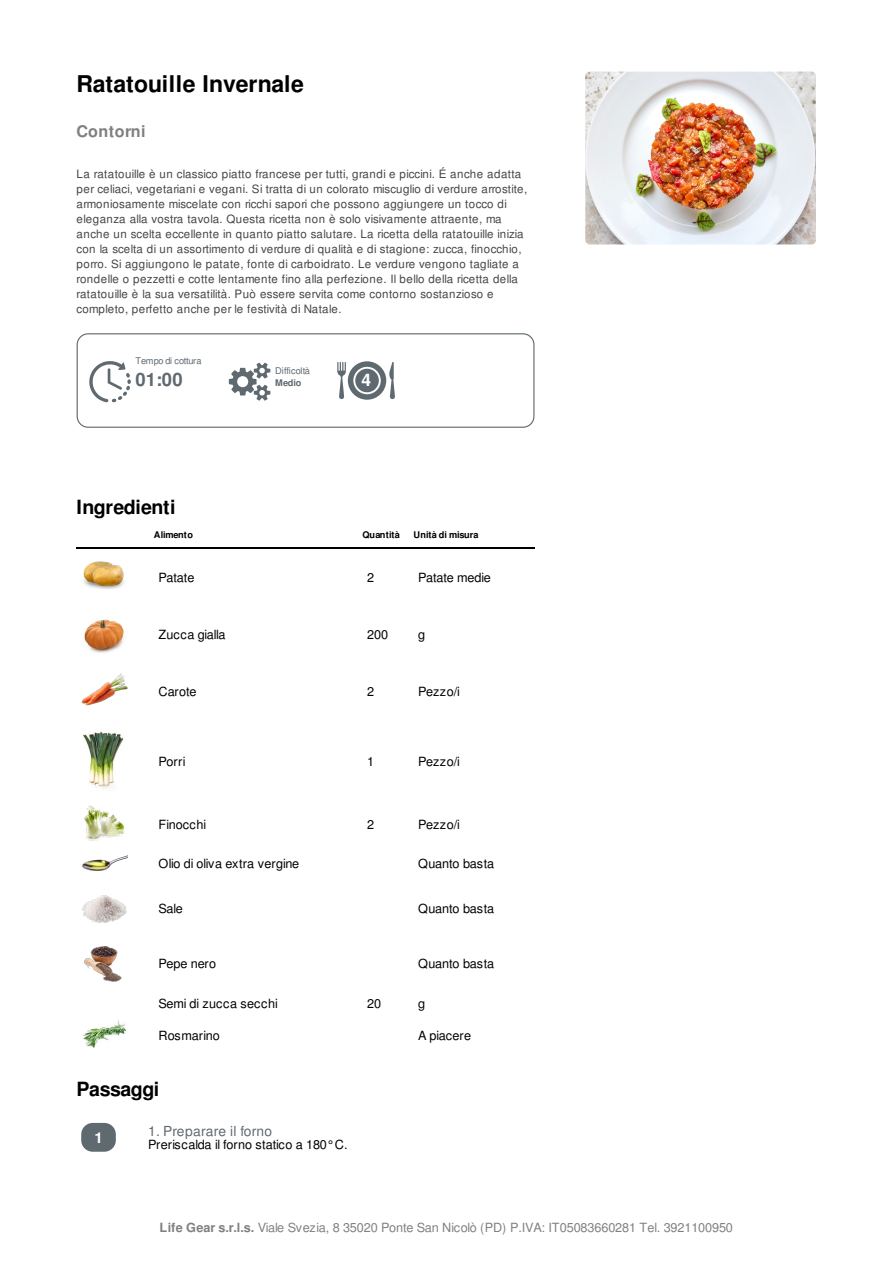
<style>
.page{position:relative;width:893px;height:1263px;background:#fff}
.page>*{position:absolute;margin:0;border:0;box-sizing:border-box;transform-origin:0 0}
.t1{font:700 23.1px "Nimbus San L";letter-spacing:-.005em;color:#000}
.t2{font:700 19.65px "Nimbus San L";letter-spacing:-.025em;color:#000}
.t3{font:700 18.45px "Nimbus San L";color:#5f6970}
.t4{font:700 17.25px "Nimbus San L";color:#fff}
.t5{font:700 16.2px "Nimbus San L";letter-spacing:.03em;color:#808080}
.t6{font:700 15px "Nimbus San L";color:#fff}
.t7{font:13.8px "Nimbus San L";letter-spacing:.025em;color:#5f6970}
.t8{font:12.75px "Nimbus San L";letter-spacing:-.01em;color:#000}
.t9{font:12.75px "Nimbus San L";letter-spacing:-.01em;color:#808080}
.t10{font:11.55px/15px "Nimbus San L";letter-spacing:.02em;color:#444}
.t11{font:700 9.15px "Nimbus San L";color:#000}
.t12{font:9.15px "Nimbus San L";letter-spacing:-.03em;color:#5f6970}
.t13{font:9.15px "Nimbus San L";color:#5f6970}
.t14{font:700 9.15px "Nimbus San L";letter-spacing:-.005em;color:#5f6970}
.s1{font-weight:700}
</style>
<div class="page">
<svg style="left:77px;top:333px;width:457px;height:95px"></svg>
<div style="left:355px;top:369px;width:24px;height:23px;background:#5f6970;border-radius:50%"></div>
<img style="left:585px;top:72px;width:231px;height:172px;border-radius:5px">
<hr style="left:77px;top:548px;width:77px;height:1px;background:#000">
<hr style="left:154px;top:548px;width:208px;height:1px;background:#000">
<hr style="left:362px;top:548px;width:51px;height:1px;background:#000">
<hr style="left:413px;top:548px;width:121px;height:1px;background:#000">
<div style="left:81px;top:1123px;width:35px;height:29px;background:#5f6970;border-radius:12px"></div>
<img style="left:83px;top:561px;width:41px;height:28px">
<img style="left:84px;top:619px;width:40px;height:34px">
<img style="left:81px;top:673px;width:46px;height:33px">
<img style="left:83px;top:731px;width:41px;height:57px">
<img style="left:84px;top:806px;width:41px;height:34px">
<img style="left:82px;top:855px;width:45px;height:16px">
<img style="left:81px;top:895px;width:46px;height:28px">
<img style="left:84px;top:946px;width:38px;height:36px">
<img style="left:82px;top:1020px;width:45px;height:28px">
<h1 class="t1" style="left:77px;top:71px;width:229px">Ratatouille Invernale</h1>
<h3 class="t5" style="left:77px;top:122px;width:71px">Contorni</h3>
<p class="t10" style="left:77px;top:166px;width:452px">La ratatouille è un classico piatto francese per tutti, grandi e piccini. É anche adatta per celiaci, vegetariani e vegani. Si tratta di un colorato miscuglio di verdure arrostite, armoniosamente miscelate con ricchi sapori che possono aggiungere un tocco di eleganza alla vostra tavola. Questa ricetta non è solo visivamente attraente, ma anche un scelta eccellente in quanto piatto salutare. La ricetta della ratatouille inizia con la scelta di un assortimento di verdure di qualità e di stagione: zucca, finocchio, porro. Si aggiungono le patate, fonte di carboidrato. Le verdure vengono tagliate a rondelle o pezzetti e cotte lentamente fino alla perfezione. Il bello della ricetta della ratatouille è la sua versatilità. Può essere servita come contorno sostanzioso e completo, perfetto anche per le festività di Natale.</p>
<p class="t12" style="left:135px;top:356px;width:68px">Tempo di cottura</p>
<h3 class="t3" style="left:135px;top:369px;width:49px">01:00</h3>
<p class="t13" style="left:275px;top:365px;width:37px">Difficoltà</p>
<p class="t14" style="left:275px;top:378px;width:28px">Medio</p>
<h3 class="t4" style="left:361px;top:370px;width:11px">4</h3>
<h2 class="t2" style="left:77px;top:496px;width:100px">Ingredienti</h2>
<p class="t11" style="left:154px;top:530px;width:41px">Alimento</p>
<p class="t11" style="left:362px;top:530px;width:39px">Quantità</p>
<p class="t11" style="left:413px;top:530px;width:67px">Unità di misura</p>
<p class="t8" style="left:158px;top:570px;width:37px">Patate</p>
<p class="t8" style="left:367px;top:570px;width:9px">2</p>
<p class="t8" style="left:418px;top:570px;width:74px">Patate medie</p>
<p class="t8" style="left:158px;top:627px;width:68px">Zucca gialla</p>
<p class="t8" style="left:367px;top:627px;width:22px">200</p>
<p class="t8" style="left:418px;top:627px;width:9px">g</p>
<p class="t8" style="left:158px;top:685px;width:40px">Carote</p>
<p class="t8" style="left:367px;top:685px;width:9px">2</p>
<p class="t8" style="left:418px;top:685px;width:44px">Pezzo/i</p>
<p class="t8" style="left:158px;top:754px;width:29px">Porri</p>
<p class="t8" style="left:367px;top:754px;width:9px">1</p>
<p class="t8" style="left:418px;top:754px;width:44px">Pezzo/i</p>
<p class="t8" style="left:158px;top:817px;width:49px">Finocchi</p>
<p class="t8" style="left:367px;top:817px;width:9px">2</p>
<p class="t8" style="left:418px;top:817px;width:44px">Pezzo/i</p>
<p class="t8" style="left:158px;top:856px;width:142px">Olio di oliva extra vergine</p>
<p class="t8" style="left:418px;top:856px;width:78px">Quanto basta</p>
<p class="t8" style="left:158px;top:901px;width:26px">Sale</p>
<p class="t8" style="left:418px;top:901px;width:78px">Quanto basta</p>
<p class="t8" style="left:158px;top:957px;width:59px">Pepe nero</p>
<p class="t8" style="left:418px;top:957px;width:78px">Quanto basta</p>
<p class="t8" style="left:158px;top:996px;width:121px">Semi di zucca secchi</p>
<p class="t8" style="left:367px;top:996px;width:15px">20</p>
<p class="t8" style="left:418px;top:996px;width:9px">g</p>
<p class="t8" style="left:158px;top:1028px;width:63px">Rosmarino</p>
<p class="t8" style="left:418px;top:1028px;width:55px">A piacere</p>
<h2 class="t2" style="left:77px;top:1078px;width:84px">Passaggi</h2>
<p class="t6" style="left:94px;top:1129px;width:10px">1</p>
<p class="t7" style="left:148px;top:1123px;width:126px">1. Preparare il forno</p>
<p class="t8" style="left:148px;top:1138px;width:201px">Preriscalda il forno statico a 180°C.</p>
<p class="t9" style="left:160px;top:1220px;width:575px"><span class="s1">Life Gear s.r.l.s.</span> Viale Svezia, 8 35020 Ponte San Nicolò (PD) P.IVA: IT05083660281 Tel. 3921100950</p>
</div>
